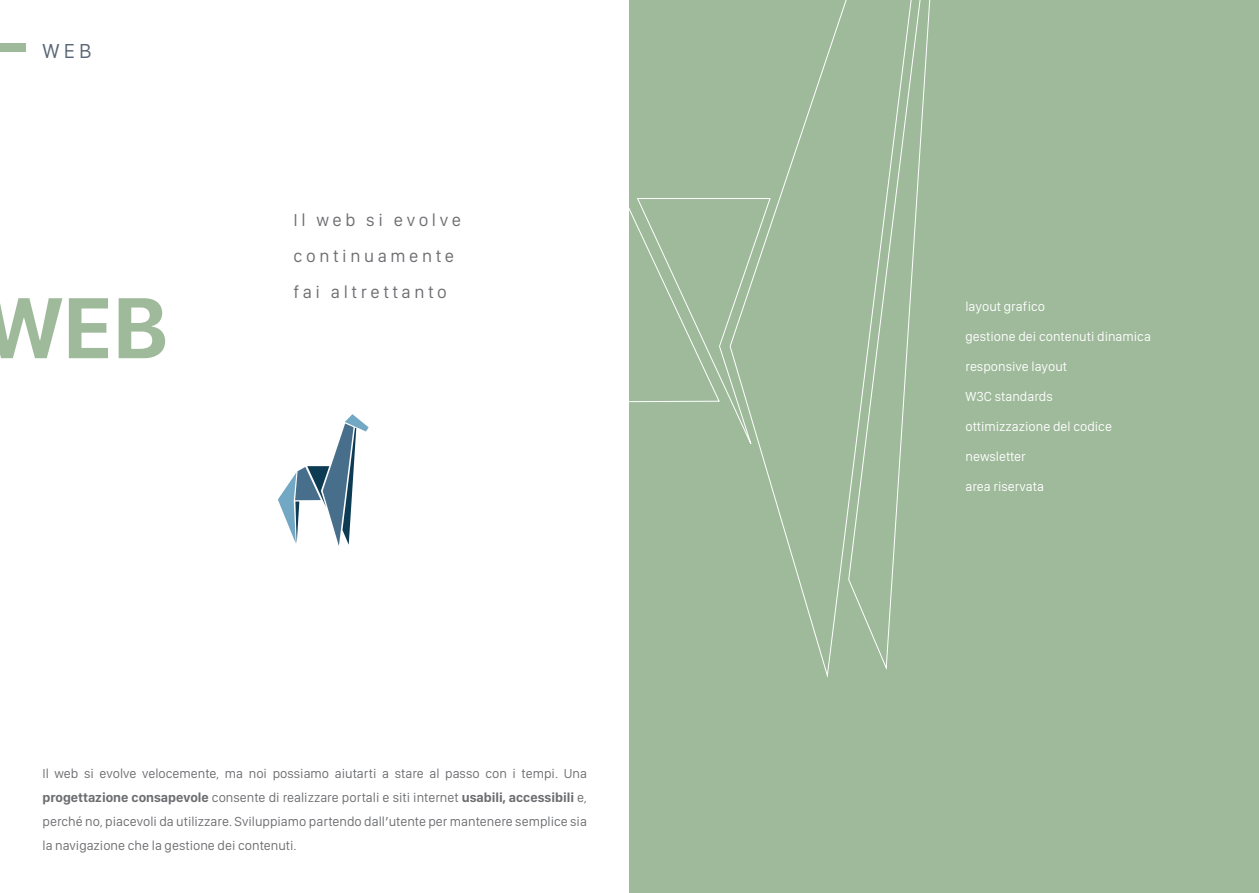
<style>
.page{position:relative;width:1259px;height:893px;background:#fff}
.page>*{position:absolute;margin:0;border:0;box-sizing:border-box;transform-origin:0 0}
.t1{font:700 90px "San Francisco Display";color:#9eba9a}
.t2{font:21px "San Francisco Display";color:#576574}
.t3{font:18px/36px "San Francisco Display";letter-spacing:.2em;color:#6c6d70}
.t4{font:13.5px/24px "San Francisco Display";color:#6c6d70;text-align:justify}
.t5{font:13.5px "San Francisco Display";color:#fff}
.s1{font-weight:700}
</style>
<div class="page">
<div style="left:629px;top:0;width:630px;height:893px;background:#9eba9a"></div>
<svg style="left:770px;top:0;width:78px;height:678px"></svg>
<svg style="left:848px;top:0;width:83px;height:670px"></svg>
<svg style="left:629px;top:198px;width:141px;height:285px"></svg>
<div style="left:0;top:44px;width:26px;height:8px;background:#9eba9a"></div>
<svg style="left:278px;top:414px;width:91px;height:132px"></svg>
<h2 class="t2" style="left:43px;top:37px;width:51px">WEB</h2>
<h1 class="t1" style="left:-15px;top:270px;width:184px">WEB</h1>
<h3 class="t3" style="left:293px;top:201px;width:169px">Il web si evolve continuamente fai altrettanto</h3>
<p class="t4" style="left:43px;top:761px;width:546px">Il web si evolve velocemente, ma noi possiamo aiutarti a stare al passo con i tempi. Una <span class="s1">progettazione consapevole</span> consente di realizzare portali e siti internet <span class="s1">usabili, accessibili</span> e, perché no, piacevoli da utilizzare. Sviluppiamo partendo dall’utente per mantenere semplice sia la navigazione che la gestione dei contenuti.</p>
<p class="t5" style="left:965px;top:298px;width:81px">layout grafico</p>
<p class="t5" style="left:965px;top:328px;width:187px">gestione dei contenuti dinamica</p>
<p class="t5" style="left:965px;top:358px;width:103px">responsive layout</p>
<p class="t5" style="left:965px;top:388px;width:89px">W3C standards</p>
<p class="t5" style="left:965px;top:418px;width:148px">ottimizzazione del codice</p>
<p class="t5" style="left:965px;top:448px;width:62px">newsletter</p>
<p class="t5" style="left:965px;top:478px;width:80px">area riservata</p>
</div>
